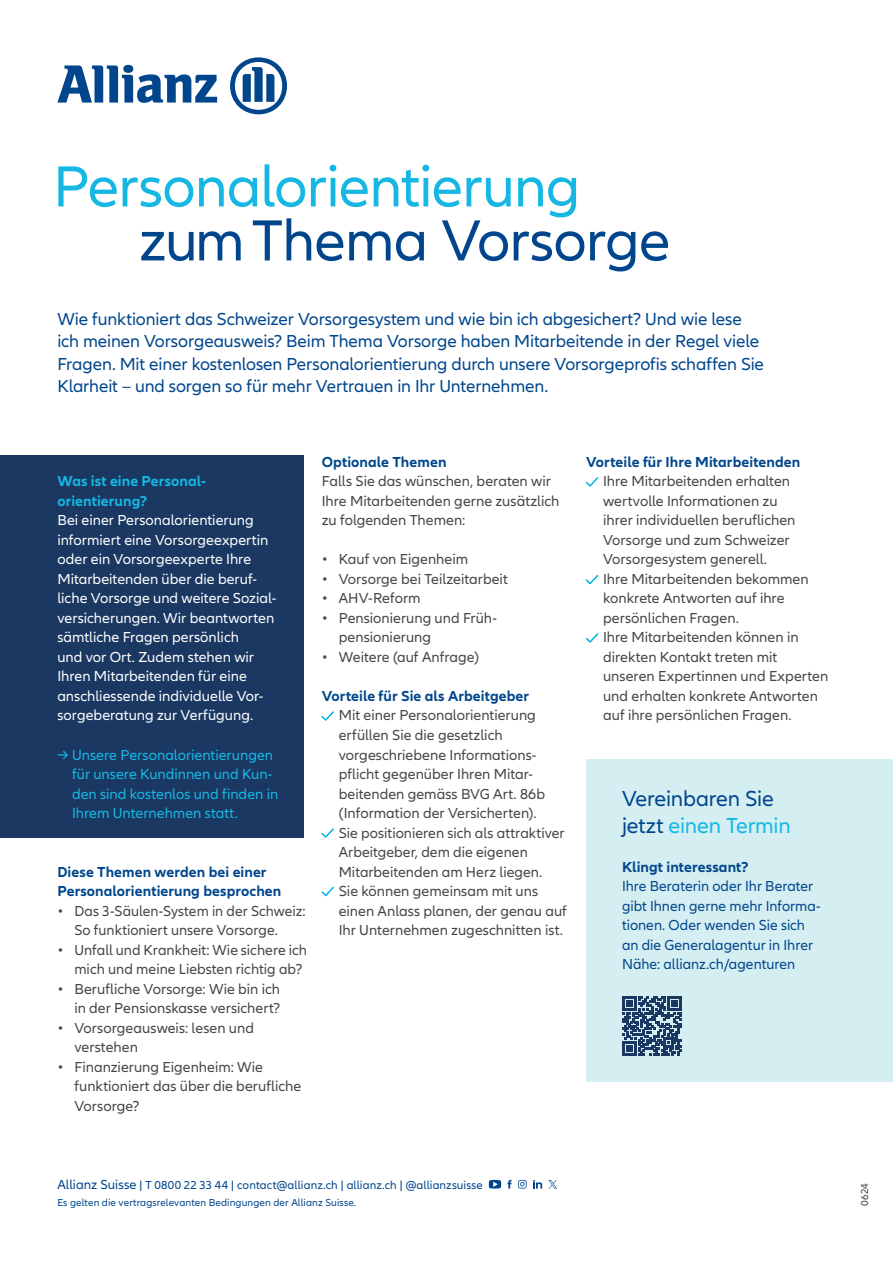
<style>
.page{position:relative;width:893px;height:1263px;background:#fff}
.page>*{position:absolute;margin:0;border:0;box-sizing:border-box;transform-origin:0 0}
.t1{font:60px "Allianz Neo";letter-spacing:-.015em;color:#16b8e3}
.t2{font:60px "Allianz Neo";letter-spacing:-.015em;color:#01468c}
.t3{font:22.5px/27px "Allianz Neo";letter-spacing:-.01em;color:#01468c}
.t4{font:18px/22.5px "Allianz Neo";letter-spacing:-.005em;color:#01468c}
.t5{font:15px/19.5px "Allianz Neo";color:#454647}
.t6{font:15px/19.5px "Allianz Neo";color:#fff}
.t7{font:700 15px/19.5px "Allianz Neo";letter-spacing:.005em;color:#01468c}
.t8{font:15px/19.5px "Allianz Neo";color:#01468c}
.t9{font:15px/19.5px "Allianz Neo";color:#16b8e3}
.t10{font:700 15px/19.5px "Allianz Neo";letter-spacing:.005em;color:#16b8e3}
.t11{font:12px "Allianz Neo";letter-spacing:.01em;color:#01468c}
.t12{font:10.5px "Allianz Neo";letter-spacing:.01em;color:#01468c}
.t13{font:10.5px "Allianz Neo";color:#454647}
.s1{color:#16b8e3}
.s2{font-size:13.5px}
</style>
<div class="page">
<div style="left:586px;top:759px;width:307px;height:323px;background:#d5eef1"></div>
<div style="left:0;top:455px;width:303px;height:382px;background:#1a3862"></div>
<svg style="left:321px;top:711px;width:13px;height:10px"></svg>
<svg style="left:321px;top:828px;width:13px;height:10px"></svg>
<svg style="left:321px;top:887px;width:13px;height:10px"></svg>
<svg style="left:622px;top:996px;width:60px;height:60px"></svg>
<svg style="left:548px;top:1180px;width:9px;height:9px"></svg>
<svg style="left:533px;top:1180px;width:9px;height:8px"></svg>
<svg style="left:489px;top:1180px;width:12px;height:8px"></svg>
<svg style="left:508px;top:1180px;width:4px;height:8px"></svg>
<svg style="left:518px;top:1180px;width:9px;height:8px"></svg>
<svg style="left:586px;top:477px;width:12px;height:10px"></svg>
<svg style="left:586px;top:575px;width:12px;height:10px"></svg>
<svg style="left:586px;top:633px;width:12px;height:10px"></svg>
<svg style="left:57px;top:65px;width:160px;height:38px"></svg>
<svg style="left:230px;top:57px;width:57px;height:57px"></svg>
<h1 class="t1" style="left:53px;top:152px;width:529px">Personalorientierung</h1>
<h1 class="t2" style="left:139px;top:206px;width:533px">zum Thema Vorsorge</h1>
<p class="t4" style="left:57px;top:308px;width:708px">Wie funktioniert das Schweizer Vorsorgesystem und wie bin ich abgesichert? Und wie lese ich meinen Vorsorgeausweis? Beim Thema Vorsorge haben Mitarbeitende in der Regel viele Fragen. Mit einer kostenlosen Personalorientierung durch unsere Vorsorgeprofis schaffen Sie Klarheit – und sorgen so für mehr Vertrauen in Ihr Unternehmen.</p>
<p class="t10" style="left:57px;top:472px;width:150px">Was ist eine Personal&shy;orientierung?</p>
<p class="t6" style="left:57px;top:511px;width:220px">Bei einer Personalorientierung informiert eine Vorsorgeexpertin oder ein Vorsorgeexperte Ihre<br>Mitarbeitenden über die beruf&shy;liche Vorsorge und weitere Sozial&shy;versicherungen. Wir beantworten sämtliche Fragen persönlich<br>und vor Ort. Zudem stehen wir<br>Ihren Mitarbeitenden für eine anschliessende individuelle Vor&shy;sorgeberatung zur Verfügung.</p>
<p class="t9" style="left:72px;top:745px;width:208px;text-indent:-15px">→ Unsere Personalorientierungen für unsere Kundinnen und Kun&shy;den sind kostenlos und finden in<br>Ihrem Unternehmen statt.</p>
<p class="t7" style="left:57px;top:862px;width:225px">Diese Themen werden bei einer<br>Personalorientierung besprochen</p>
<p class="t5" style="left:74px;top:901px;width:233px;text-indent:-17px">• Das 3-Säulen-System in der Schweiz:<br>So funktioniert unsere Vorsorge.</p>
<p class="t5" style="left:57px;top:940px;width:251px;text-align:right">• Unfall und Krankheit: Wie sichere ich mich und meine Liebsten richtig ab?</p>
<p class="t5" style="left:57px;top:979px;width:225px;text-align:right">• Berufliche Vorsorge: Wie bin ich in der Pensionskasse versichert?</p>
<p class="t5" style="left:74px;top:1018px;width:181px;text-indent:-17px">• Vorsorgeausweis: lesen und verstehen</p>
<p class="t5" style="left:74px;top:1057px;width:228px;text-indent:-17px">• Finanzierung Eigenheim: Wie funktioniert das über die berufliche<br>Vorsorge?</p>
<p class="t7" style="left:322px;top:452px;width:126px">Optionale Themen</p>
<p class="t5" style="left:322px;top:472px;width:239px">Falls Sie das wünschen, beraten wir<br>Ihre Mitarbeitenden gerne zusätzlich zu folgenden Themen:</p>
<p class="t5" style="left:322px;top:550px;width:148px">• Kauf von Eigenheim</p>
<p class="t5" style="left:322px;top:570px;width:188px">• Vorsorge bei Teilzeitarbeit</p>
<p class="t5" style="left:322px;top:589px;width:100px">• AHV-Reform</p>
<p class="t5" style="left:339px;top:609px;width:160px;text-indent:-17px">• Pensionierung und Früh&shy;pensionierung</p>
<p class="t5" style="left:322px;top:648px;width:159px">• Weitere (auf Anfrage)</p>
<p class="t7" style="left:322px;top:686px;width:209px">Vorteile für Sie als Arbeitgeber</p>
<p class="t5" style="left:339px;top:706px;width:230px">Mit einer Personalorientierung erfüllen Sie die gesetzlich vorgeschriebene Informations&shy;pflicht gegenüber Ihren Mitar&shy;beitenden gemäss BVG Art. 86b (Information der Versicherten).<br>Sie positionieren sich als attraktiver<br>Arbeitgeber, dem die eigenen<br>Mitarbeitenden am Herz liegen.<br>Sie können gemeinsam mit uns einen Anlass planen, der genau auf<br>Ihr Unternehmen zugeschnitten ist.</p>
<p class="t7" style="left:586px;top:452px;width:216px">Vorteile für Ihre Mitarbeitenden</p>
<p class="t5" style="left:603px;top:472px;width:227px">Ihre Mitarbeitenden erhalten wertvolle Informationen zu<br>ihrer individuellen beruflichen<br>Vorsorge und zum Schweizer<br>Vorsorgesystem generell.<br>Ihre Mitarbeitenden bekommen konkrete Antworten auf ihre persönlichen Fragen.<br>Ihre Mitarbeitenden können in direkten Kontakt treten mit unseren Expertinnen und Experten und erhalten konkrete Antworten auf ihre persönlichen Fragen.</p>
<h2 class="t3" style="left:622px;top:785px;width:170px">Vereinbaren Sie jetzt <span class="s1">einen Termin</span></h2>
<p class="t7" style="left:622px;top:857px;width:128px">Klingt interessant?</p>
<p class="t8" style="left:622px;top:877px;width:200px">Ihre Beraterin oder Ihr Berater gibt Ihnen gerne mehr Informa&shy;tionen. Oder wenden Sie sich an die Generalagentur in Ihrer<br>Nähe: allianz.ch/agenturen</p>
<p class="t11" style="left:57px;top:1178px;width:427px"><span class="s2">Allianz Suisse</span> | T 0800 22 33 44 | contact@allianz.ch | allianz.ch | @allianzsuisse</p>
<p class="t12" style="left:57px;top:1196px;width:300px">Es gelten die vertragsrelevanten Bedingungen der Allianz Suisse.</p>
<p class="t13" style="left:859px;top:1205px;width:24px;rotate:-90deg">0624</p>
</div>
